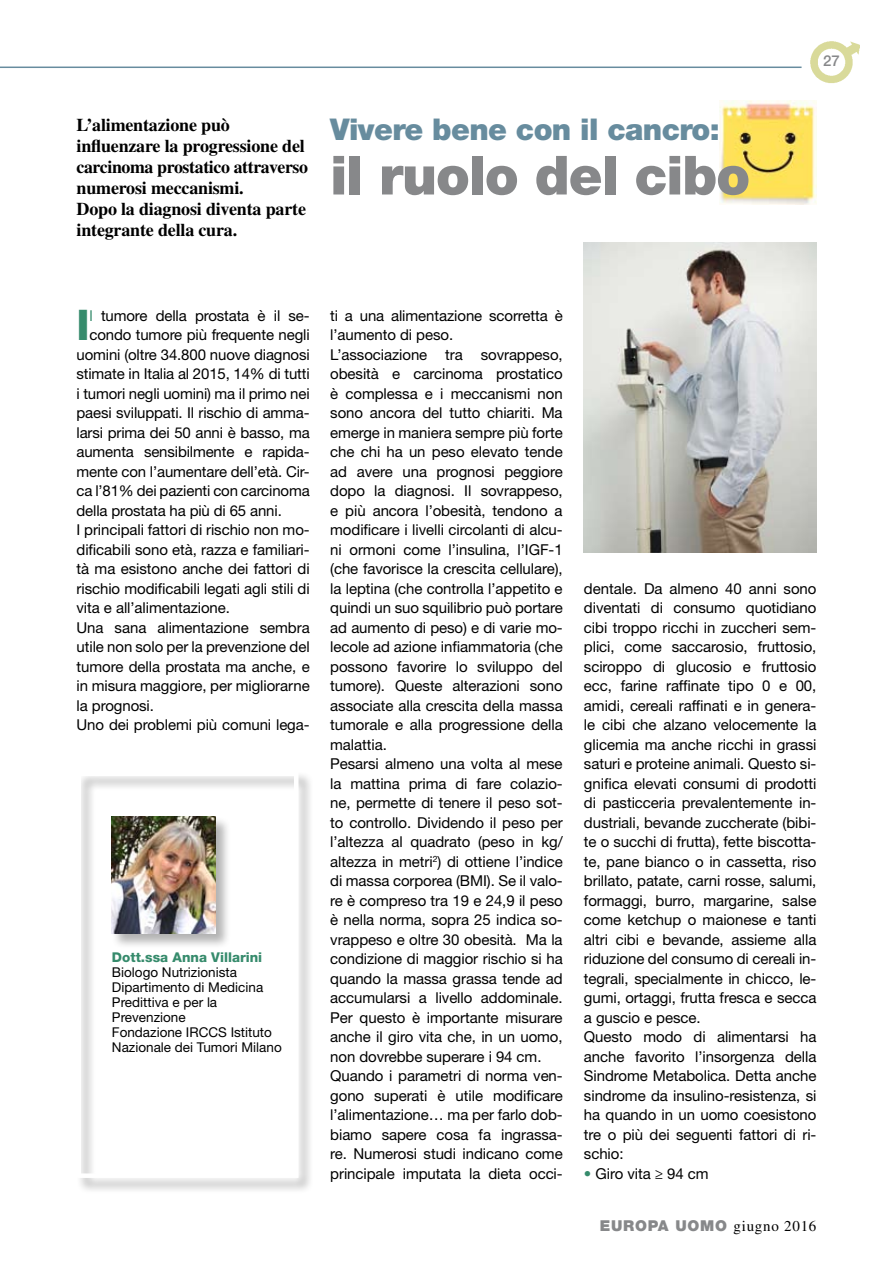
<style>
.page{position:relative;width:893px;height:1263px;background:#fff}
.page>*{position:absolute;margin:0;border:0;box-sizing:border-box;transform-origin:0 0}
.t1{font:900 54px "Helvetica Neue LT Std";letter-spacing:-.02em;color:#87888a}
.t2{font:800 42.3px "Helvetica Neue LT Std";color:#368b6c}
.t3{font:900 30px "Helvetica Neue LT Std";letter-spacing:-.02em;color:#678c9e}
.t4{font:700 18px/21px "Times LT Std";letter-spacing:-.01em;color:#000}
.t5{font:15px/19.5px "Helvetica Neue LT Std";letter-spacing:-.005em;color:#000}
.t6{font:900 15px "Helvetica Neue LT Std";letter-spacing:.05em;color:#87888a}
.t7{font:500 15px "Helvetica Neue LT Std";color:#87888a}
.t8{font:13.5px/15px "Helvetica Neue LT Std";color:#000}
.t9{font:800 13.5px "Helvetica Neue LT Std";color:#368b6c}
.s1{color:#368b6c}
.s2{font-family:"Times LT Std";font-weight:400;color:#000}
</style>
<div class="page">
<img style="left:719px;top:100px;width:97px;height:104px">
<img style="left:584px;top:242px;width:232px;height:311px">
<img style="left:810px;top:41px;width:49px;height:42px">
<hr style="left:0;top:67px;width:801px;height:1px;background:#678c9e">
<div style="left:76px;top:771px;width:244px;height:429px;background:#000;opacity:.3"></div>
<div style="left:77px;top:772px;width:221px;height:406px;border:4px solid #fff"></div>
<div style="left:111px;top:816px;width:126px;height:140px;background:#000;opacity:.3"></div>
<img style="left:112px;top:816px;width:103px;height:118px">
<p class="t4" style="left:77px;top:114px;width:233px">L’alimentazione può influenzare la progressione del carcinoma prostatico attraverso numerosi meccanismi.<br>Dopo la diagnosi diventa parte integrante della cura.</p>
<h3 class="t3" style="left:330px;top:112px;width:391px">Vivere bene con il cancro:</h3>
<h1 class="t1" style="left:330px;top:143px;width:421px">il ruolo del cibo</h1>
<p class="t7" style="left:823px;top:52px;width:18px">27</p>
<h2 class="t2" style="left:77px;top:300px;width:15px">I</h2>
<p class="t5" style="left:89px;top:306px;width:222px"><span class="s1">l</span> tumore della prostata è il se-</p>
<p class="t5" style="left:89px;top:325px;width:222px">condo tumore più frequente negli</p>
<p class="t5" style="left:77px;top:345px;width:235px">uomini (oltre 34.800 nuove diagnosi</p>
<p class="t5" style="left:77px;top:364px;width:235px">stimate in Italia al 2015, 14% di tutti</p>
<p class="t5" style="left:77px;top:384px;width:235px">i tumori negli uomini) ma il primo nei</p>
<p class="t5" style="left:77px;top:403px;width:235px">paesi sviluppati. Il rischio di amma-</p>
<p class="t5" style="left:77px;top:423px;width:235px">larsi prima dei 50 anni è basso, ma</p>
<p class="t5" style="left:77px;top:442px;width:235px">aumenta sensibilmente e rapida-</p>
<p class="t5" style="left:77px;top:462px;width:235px">mente con l’aumentare dell’età. Cir-</p>
<p class="t5" style="left:77px;top:481px;width:235px">ca l’81% dei pazienti con carcinoma</p>
<p class="t5" style="left:77px;top:501px;width:207px">della prostata ha più di 65 anni.</p>
<p class="t5" style="left:77px;top:520px;width:235px">I principali fattori di rischio non mo-</p>
<p class="t5" style="left:77px;top:540px;width:235px">dificabili sono età, razza e familiari-</p>
<p class="t5" style="left:77px;top:559px;width:235px">tà ma esistono anche dei fattori di</p>
<p class="t5" style="left:77px;top:579px;width:235px">rischio modificabili legati agli stili di</p>
<p class="t5" style="left:77px;top:598px;width:155px">vita e all’alimentazione.</p>
<p class="t5" style="left:77px;top:618px;width:235px">Una sana alimentazione sembra</p>
<p class="t5" style="left:77px;top:637px;width:235px">utile non solo per la prevenzione del</p>
<p class="t5" style="left:77px;top:657px;width:235px">tumore della prostata ma anche, e</p>
<p class="t5" style="left:77px;top:676px;width:235px">in misura maggiore, per migliorarne</p>
<p class="t5" style="left:77px;top:696px;width:79px">la prognosi.</p>
<p class="t5" style="left:77px;top:715px;width:235px">Uno dei problemi più comuni lega-</p>
<p class="t9" style="left:112px;top:949px;width:152px">Dott.ssa Anna Villarini</p>
<p class="t8" style="left:112px;top:964px;width:171px">Biologo Nutrizionista<br>Dipartimento di Medicina<br>Predittiva e per la<br>Prevenzione<br>Fondazione IRCCS Istituto<br>Nazionale dei Tumori Milano</p>
<p class="t5" style="left:330px;top:306px;width:234px">ti a una alimentazione scorretta è l’aumento di peso.<br>L’associazione tra sovrappeso, obesità e carcinoma prostatico è complessa e i meccanismi non sono ancora del tutto chiariti. Ma emerge in maniera sempre più forte che chi ha un peso elevato tende ad avere una prognosi peggiore dopo la diagnosi. Il sovrappeso, e più ancora l’obesità, tendono a modificare i livelli circolanti di alcu&shy;ni ormoni come l’insulina, l’IGF-1 (che favorisce la crescita cellulare), la leptina (che controlla l’appetito e quindi un suo squilibrio può portare ad aumento di peso) e di varie mo&shy;lecole ad azione infiammatoria (che possono favorire lo sviluppo del tumore). Queste alterazioni sono associate alla crescita della massa tumorale e alla progressione della malattia.<br>Pesarsi almeno una volta al mese la mattina prima di fare colazio&shy;ne, permette di tenere il peso sot&shy;to controllo. Dividendo il peso per l’altezza al quadrato (peso in kg/ altezza in metri<sup>2</sup>) di ottiene l’indice di massa corporea (BMI). Se il valo&shy;re è compreso tra 19 e 24,9 il peso è nella norma, sopra 25 indica so&shy;vrappeso e oltre 30 obesità. Ma la condizione di maggior rischio si ha quando la massa grassa tende ad accumularsi a livello addominale.<br>Per questo è importante misurare anche il giro vita che, in un uomo, non dovrebbe superare i 94 cm.<br>Quando i parametri di norma ven&shy;gono superati è utile modificare l’alimentazione… ma per farlo dob&shy;biamo sapere cosa fa ingrassa&shy;re. Numerosi studi indicano come principale imputata la dieta occi-</p>
<p class="t5" style="left:584px;top:579px;width:234px">dentale. Da almeno 40 anni sono diventati di consumo quotidiano cibi troppo ricchi in zuccheri sem&shy;plici, come saccarosio, fruttosio, sciroppo di glucosio e fruttosio ecc, farine raffinate tipo 0 e 00, amidi, cereali raffinati e in genera&shy;le cibi che alzano velocemente la glicemia ma anche ricchi in grassi saturi e proteine animali. Questo si&shy;gnifica elevati consumi di prodotti di pasticceria prevalentemente in&shy;dustriali, bevande zuccherate (bibi&shy;te o succhi di frutta), fette biscotta&shy;te, pane bianco o in cassetta, riso brillato, patate, carni rosse, salumi, formaggi, burro, margarine, salse come ketchup o maionese e tanti altri cibi e bevande, assieme alla riduzione del consumo di cereali in&shy;tegrali, specialmente in chicco, le&shy;gumi, ortaggi, frutta fresca e secca a guscio e pesce.<br>Questo modo di alimentarsi ha anche favorito l’insorgenza della Sindrome Metabolica. Detta anche sindrome da insulino-resistenza, si ha quando in un uomo coesistono tre o più dei seguenti fattori di ri&shy;schio:</p>
<p class="t5" style="left:584px;top:1164px;width:126px"><span class="s1">•</span> Giro vita ≥ 94 cm</p>
<p class="t6" style="left:600px;top:1216px;width:218px">EUROPA UOMO <span class="s2">giugno 2016</span></p>
</div>
